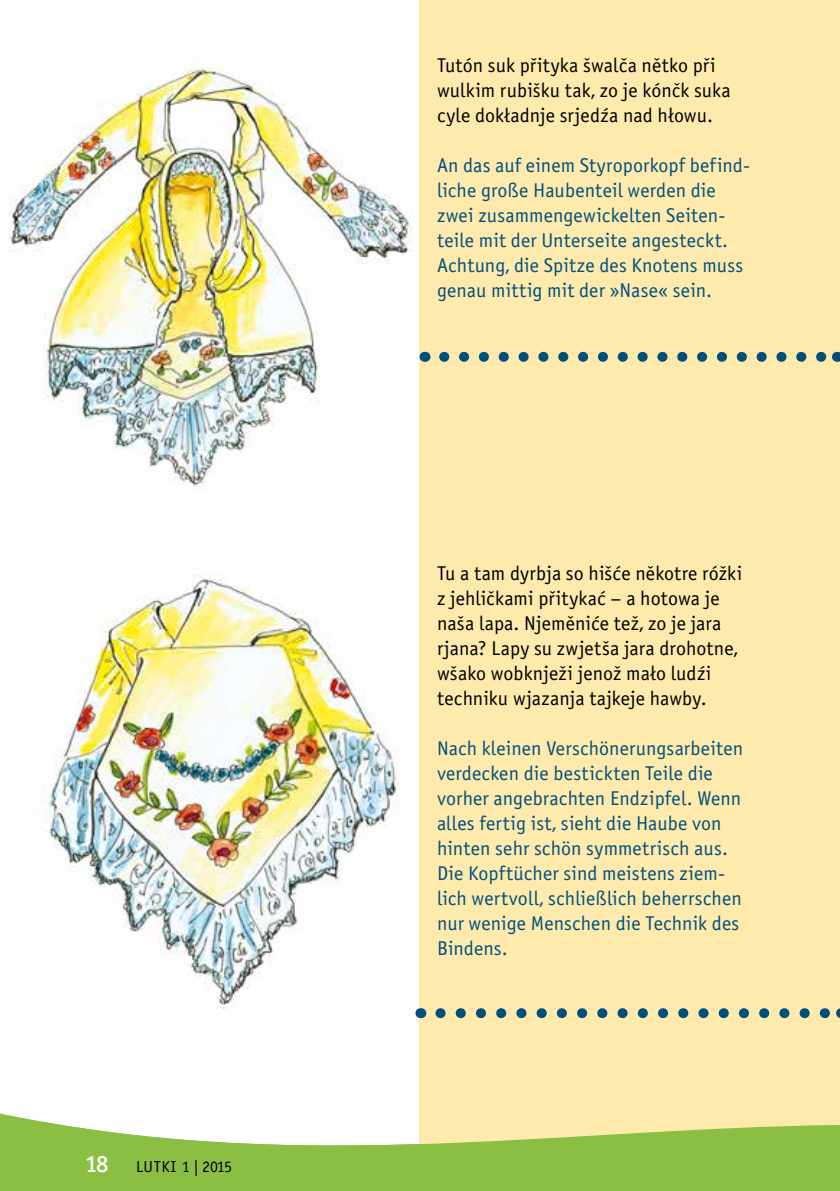
<style>
.page{position:relative;width:840px;height:1191px;background:#fff}
.page>*{position:absolute;margin:0;border:0;box-sizing:border-box;transform-origin:0 0}
.t1{font:24px "Officina Sans Medium E";color:#fff}
.t2{font:20px/25px "Officina Sans Book E";letter-spacing:.005em;color:#00507b}
.t3{font:20px/25px "Officina Sans Book E";letter-spacing:.005em;color:#000}
.t4{font:16px "Officina Sans Book E";color:#000}
</style>
<div class="page">
<img style="left:9px;top:57px;width:404px;height:430px">
<div style="left:419px;top:0;width:420px;height:1153px;background:#ffeaad"></div>
<svg style="left:0;top:1113px;width:839px;height:78px;fill:#8bbf44"></svg>
<img style="left:31px;top:574px;width:369px;height:434px">
<svg style="left:444px;top:352px;width:382px;height:10px"></svg>
<svg style="left:836px;top:351px;width:3px;height:11px"></svg>
<svg style="left:440px;top:1008px;width:390px;height:10px"></svg>
<p class="t1" style="left:85px;top:1150px;width:25px">18</p>
<p class="t4" style="left:136px;top:1157px;width:97px">LUTKI 1 | 2015</p>
<p class="t3" style="left:437px;top:53px;width:295px">Tutón suk přityka šwalča nětko při wulkim rubišku tak, zo je kónčk suka cyle dokładnje srjedźa nad hłowu.</p>
<p class="t2" style="left:437px;top:153px;width:312px">An das auf einem Styroporkopf befind&shy;liche große Haubenteil werden die zwei zusammengewickelten Seiten&shy;teile mit der Unterseite angesteckt.<br>Achtung, die Spitze des Knotens muss genau mittig mit der »Nase« sein.</p>
<p class="t3" style="left:437px;top:561px;width:307px">Tu a tam dyrbja so hišće někotre róžki z jehličkami přitykać – a hotowa je naša lapa. Njeměniće tež, zo je jara rjana? Lapy su zwjetša jara drohotne, wšako wobknježi jenož mało ludźi techniku wjazanja tajkeje hawby.</p>
<p class="t2" style="left:437px;top:736px;width:307px">Nach kleinen Verschönerungsarbeiten verdecken die bestickten Teile die vorher angebrachten Endzipfel. Wenn alles fertig ist, sieht die Haube von hinten sehr schön symmetrisch aus.<br>Die Kopftücher sind meistens ziem&shy;lich wertvoll, schließlich beherrschen nur wenige Menschen die Technik des Bindens.</p>
</div>
